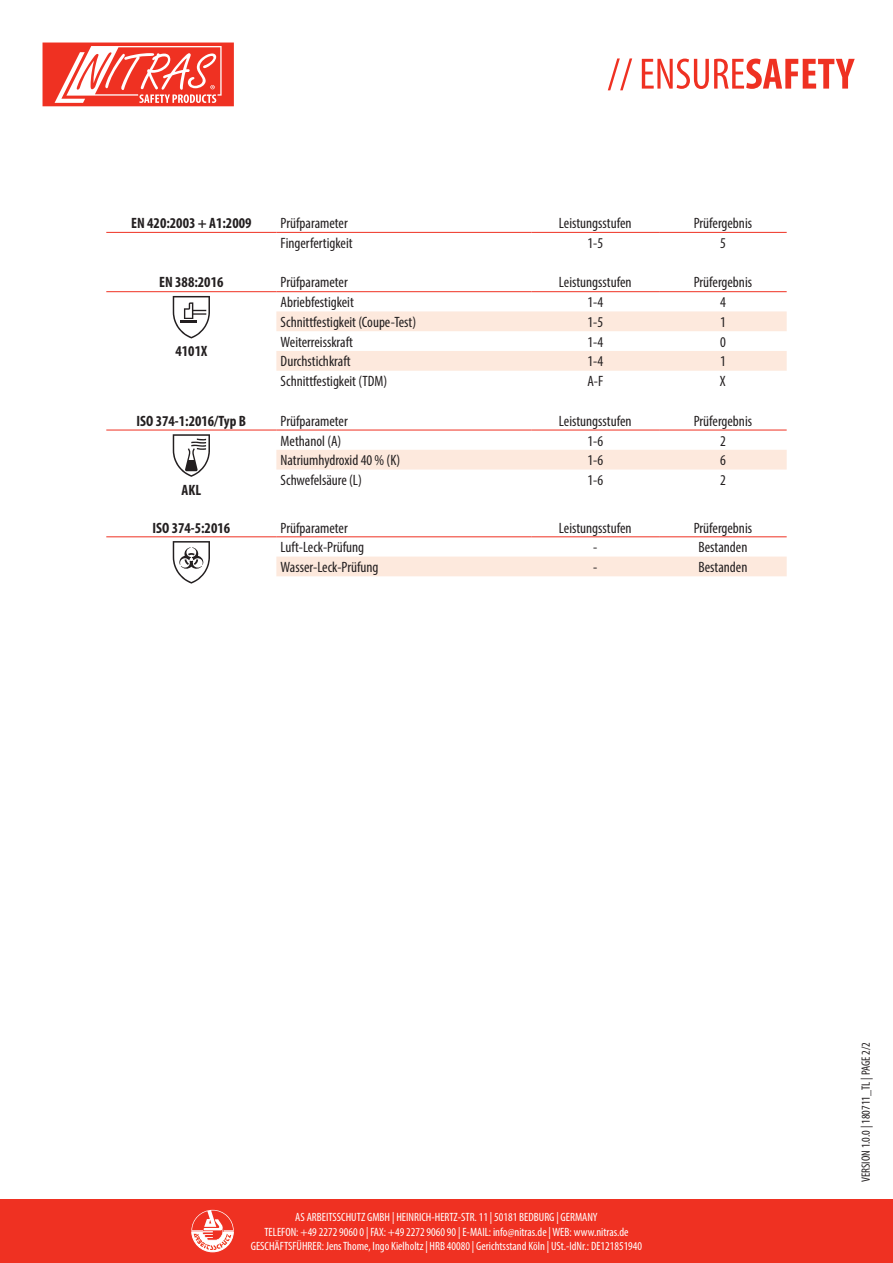
<style>
.page{position:relative;width:893px;height:1263px;background:#fff}
.page>*{position:absolute;margin:0;border:0;box-sizing:border-box;transform-origin:0 0}
.t1{font:condensed 15px "Myriad Pro";color:#231f20}
.t2{font:700 condensed 15px "Myriad Pro";color:#231f20}
.t3{font:condensed 12px/14.4px "Myriad Pro";color:#fff;text-align:center}
.t4{font:condensed 12px "Myriad Pro";color:#231f20}
</style>
<div class="page">
<div style="left:0;top:1199px;width:893px;height:64px;background:#ef3122"></div>
<svg style="left:608px;top:58px;width:247px;height:32px"></svg>
<svg style="left:191px;top:1210px;width:43px;height:42px"></svg>
<svg style="left:43px;top:43px;width:191px;height:63px"></svg>
<hr style="left:106px;top:232px;width:170px;height:1px;background:#ef3122">
<hr style="left:276px;top:232px;width:255px;height:1px;background:#ef3122">
<hr style="left:531px;top:232px;width:128px;height:1px;background:#ef3122">
<hr style="left:659px;top:232px;width:128px;height:1px;background:#ef3122">
<svg style="left:276px;top:311px;width:511px;height:60px"></svg>
<hr style="left:106px;top:291px;width:170px;height:1px;background:#ef3122">
<hr style="left:276px;top:291px;width:255px;height:1px;background:#ef3122">
<hr style="left:531px;top:291px;width:128px;height:1px;background:#ef3122">
<hr style="left:659px;top:291px;width:128px;height:1px;background:#ef3122">
<svg style="left:173px;top:296px;width:37px;height:42px"></svg>
<div style="left:276px;top:450px;width:511px;height:19px;background:#fde9dd"></div>
<hr style="left:106px;top:430px;width:170px;height:1px;background:#ef3122">
<hr style="left:276px;top:430px;width:255px;height:1px;background:#ef3122">
<hr style="left:531px;top:430px;width:128px;height:1px;background:#ef3122">
<hr style="left:659px;top:430px;width:128px;height:1px;background:#ef3122">
<svg style="left:173px;top:434px;width:37px;height:43px"></svg>
<div style="left:276px;top:557px;width:511px;height:19px;background:#fde9dd"></div>
<hr style="left:106px;top:536px;width:170px;height:1px;background:#ef3122">
<hr style="left:276px;top:536px;width:255px;height:1px;background:#ef3122">
<hr style="left:531px;top:536px;width:128px;height:1px;background:#ef3122">
<hr style="left:659px;top:536px;width:128px;height:1px;background:#ef3122">
<svg style="left:173px;top:541px;width:37px;height:43px"></svg>
<p class="t2" style="left:131px;top:214px;width:122px">EN 420:2003 + A1:2009</p>
<p class="t1" style="left:281px;top:214px;width:69px">Prüfparameter</p>
<p class="t1" style="left:559px;top:214px;width:74px">Leistungsstufen</p>
<p class="t1" style="left:694px;top:214px;width:60px">Prüfergebnis</p>
<p class="t1" style="left:281px;top:234px;width:73px">Fingerfertigkeit</p>
<p class="t1" style="left:587px;top:234px;width:17px">1-5</p>
<p class="t1" style="left:720px;top:234px;width:7px">5</p>
<p class="t2" style="left:159px;top:273px;width:66px">EN 388:2016</p>
<p class="t1" style="left:281px;top:273px;width:69px">Prüfparameter</p>
<p class="t1" style="left:559px;top:273px;width:74px">Leistungsstufen</p>
<p class="t1" style="left:694px;top:273px;width:60px">Prüfergebnis</p>
<p class="t2" style="left:176px;top:342px;width:33px">4101X</p>
<p class="t1" style="left:281px;top:293px;width:75px">Abriebfestigkeit</p>
<p class="t1" style="left:587px;top:293px;width:17px">1-4</p>
<p class="t1" style="left:720px;top:293px;width:7px">4</p>
<p class="t1" style="left:281px;top:313px;width:137px">Schnittfestigkeit (Coupe-Test)</p>
<p class="t1" style="left:587px;top:313px;width:17px">1-5</p>
<p class="t1" style="left:720px;top:313px;width:7px">1</p>
<p class="t1" style="left:281px;top:333px;width:74px">Weiterreisskraft</p>
<p class="t1" style="left:587px;top:333px;width:17px">1-4</p>
<p class="t1" style="left:720px;top:333px;width:7px">0</p>
<p class="t1" style="left:281px;top:352px;width:72px">Durchstichkraft</p>
<p class="t1" style="left:587px;top:352px;width:17px">1-4</p>
<p class="t1" style="left:720px;top:352px;width:7px">1</p>
<p class="t1" style="left:281px;top:372px;width:108px">Schnittfestigkeit (TDM)</p>
<p class="t1" style="left:587px;top:372px;width:17px">A-F</p>
<p class="t1" style="left:720px;top:372px;width:7px">X</p>
<p class="t2" style="left:136px;top:411px;width:111px">ISO 374-1:2016/Typ B</p>
<p class="t1" style="left:281px;top:412px;width:69px">Prüfparameter</p>
<p class="t1" style="left:559px;top:412px;width:74px">Leistungsstufen</p>
<p class="t1" style="left:694px;top:412px;width:60px">Prüfergebnis</p>
<p class="t2" style="left:182px;top:480px;width:21px">AKL</p>
<p class="t1" style="left:281px;top:431px;width:62px">Methanol (A)</p>
<p class="t1" style="left:587px;top:431px;width:17px">1-6</p>
<p class="t1" style="left:720px;top:431px;width:7px">2</p>
<p class="t1" style="left:281px;top:451px;width:121px">Natriumhydroxid 40 % (K)</p>
<p class="t1" style="left:587px;top:451px;width:17px">1-6</p>
<p class="t1" style="left:720px;top:451px;width:7px">6</p>
<p class="t1" style="left:281px;top:471px;width:83px">Schwefelsäure (L)</p>
<p class="t1" style="left:587px;top:471px;width:17px">1-6</p>
<p class="t1" style="left:720px;top:471px;width:7px">2</p>
<p class="t2" style="left:152px;top:518px;width:79px">ISO 374-5:2016</p>
<p class="t1" style="left:281px;top:518px;width:69px">Prüfparameter</p>
<p class="t1" style="left:559px;top:518px;width:74px">Leistungsstufen</p>
<p class="t1" style="left:694px;top:518px;width:60px">Prüfergebnis</p>
<p class="t1" style="left:281px;top:538px;width:85px">Luft-Leck-Prüfung</p>
<p class="t1" style="left:593px;top:538px;width:6px">-</p>
<p class="t1" style="left:698px;top:538px;width:51px">Bestanden</p>
<p class="t1" style="left:281px;top:558px;width:99px">Wasser-Leck-Prüfung</p>
<p class="t1" style="left:593px;top:558px;width:6px">-</p>
<p class="t1" style="left:698px;top:558px;width:51px">Bestanden</p>
<p class="t3" style="left:251px;top:1210px;width:393px">AS ARBEITSSCHUTZ GMBH | HEINRICH-HERTZ-STR. 11 | 50181 BEDBURG | GERMANY<br>TELEFON: +49 2272 9060 0 | FAX: +49 2272 9060 90 | E-MAIL: info@nitras.de | WEB: www.nitras.de<br>GESCHÄFTSFÜHRER: Jens Thome, Ingo Kielholtz | HRB 40080 | Gerichtsstand Köln | USt.-IdNr.: DE121851940</p>
<p class="t4" style="left:859px;top:1182px;width:141px;rotate:-90deg">VERSION 1.0.0 | 180711_TL | PAGE 2/2</p>
</div>
